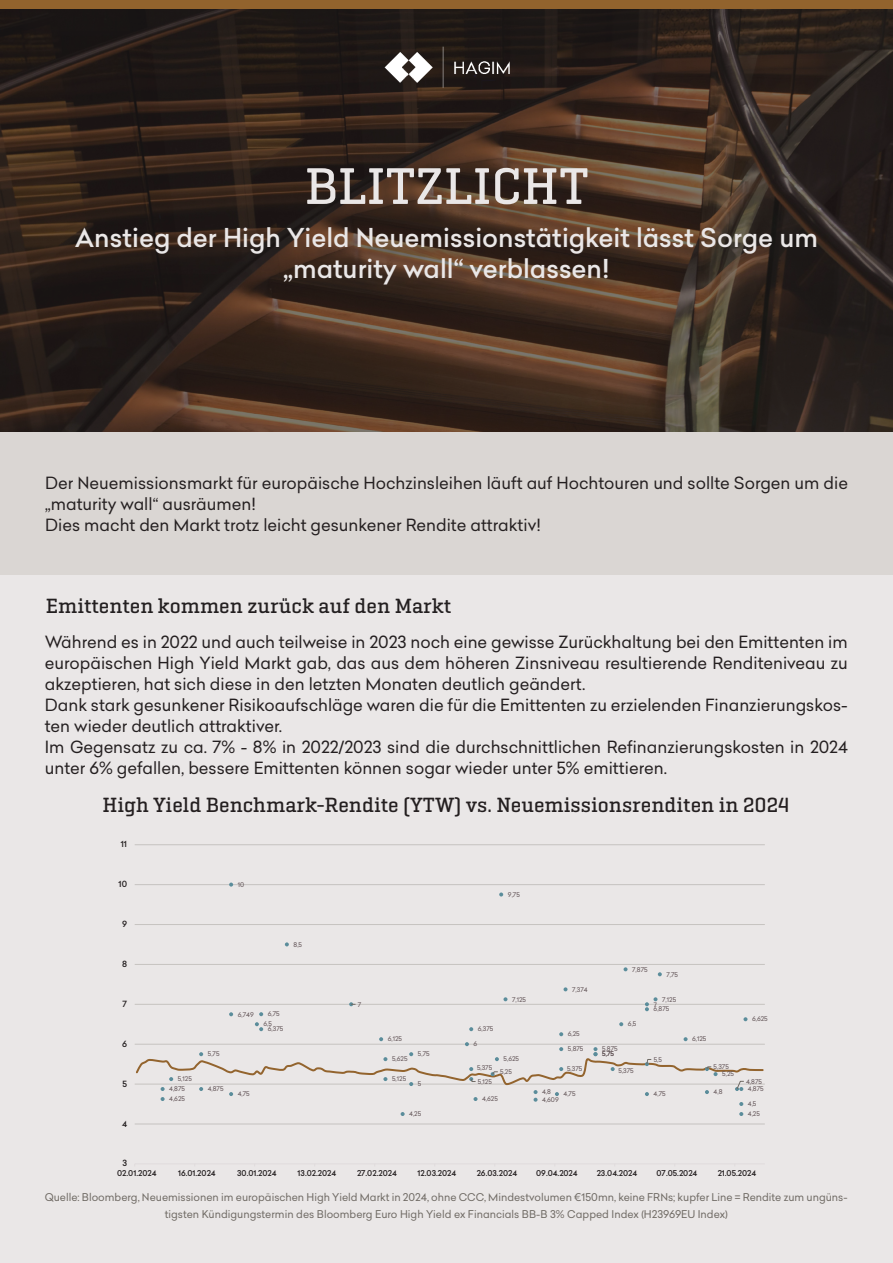
<style>
.page{position:relative;width:893px;height:1263px;background:#eae7e7}
.page>*{position:absolute;margin:0;border:0;box-sizing:border-box;transform-origin:0 0}
.t1{font:500 52.5px "Geogrotesque Slab";color:#eae7e7}
.t2{font:500 25.5px "Celias";color:#eae7e7}
.t3{font:500 21px "Geogrotesque Slab";color:#241f20}
.t4{font:500 21px "Geogrotesque Slab";color:#231f20}
.t5{font:16.5px/21px "Celias";color:#241f20}
.t6{font:10.5px/16.5px "Celias";color:#6f6a64;text-align:center}
.t7{font:500 8.4px "Celias";color:#241f20}
.t8{font:500 7.95px "Celias";letter-spacing:.01em;color:#241f20}
.t9{font:7.2px "Calibri";color:#605255}
.t10{font:6.45px/9.9px "Celias";color:#605255}
</style>
<div class="page">
<hr style="left:135px;top:1124px;width:630px;height:1px;background:#c6c3c0">
<hr style="left:135px;top:964px;width:630px;height:1px;background:#c6c3c0">
<hr style="left:135px;top:924px;width:630px;height:1px;background:#c6c3c0">
<hr style="left:135px;top:884px;width:630px;height:1px;background:#c6c3c0">
<hr style="left:135px;top:844px;width:630px;height:1px;background:#c6c3c0">
<hr style="left:135px;top:1163px;width:630px;height:1px;background:#e0dbdc">
<svg style="left:739px;top:1112px;width:4px;height:4px"></svg>
<svg style="left:658px;top:972px;width:4px;height:4px"></svg>
<svg style="left:624px;top:967px;width:4px;height:4px"></svg>
<svg style="left:563px;top:987px;width:4px;height:4px"></svg>
<svg style="left:499px;top:892px;width:4px;height:4px"></svg>
<svg style="left:401px;top:1112px;width:4px;height:4px"></svg>
<svg style="left:285px;top:942px;width:4px;height:4px"></svg>
<svg style="left:229px;top:882px;width:4px;height:4px"></svg>
<svg style="left:135px;top:997px;width:630px;height:109px"></svg>
<svg style="left:0;top:61px;width:893px;height:371px;background:#37281f"></svg>
<div style="left:0;top:0;width:893px;height:61px;background:#231f20;opacity:.85"></div>
<div style="left:0;top:0;width:893px;height:8px;background:#92632d"></div>
<img style="left:383px;top:45px;width:127px;height:43px">
<div style="left:0;top:432px;width:893px;height:143px;background:#dad6d3"></div>
<div style="left:310px;top:170px;width:296px;height:53px;background:#231f20;opacity:.34"></div>
<div style="left:79px;top:230px;width:756px;height:72px;background:#231f20;opacity:.34"></div>
<p class="t1" style="left:305px;top:153px;width:286px">BLITZLICHT</p>
<p class="t2" style="left:75px;top:220px;width:745px">Anstieg der High Yield Neuemissionstätigkeit lässt Sorge um</p>
<p class="t2" style="left:283px;top:251px;width:328px">„maturity wall“ verblassen!</p>
<p class="t5" style="left:45px;top:472px;width:804px">Der Neuemissionsmarkt für europäische Hochzinsleihen läuft auf Hochtouren und sollte Sorgen um die „maturity wall“ ausräumen!</p>
<p class="t5" style="left:45px;top:514px;width:497px">Dies macht den Markt trotz leicht gesunkener Rendite attraktiv!</p>
<p class="t4" style="left:46px;top:593px;width:407px">Emittenten kommen zurück auf den Markt</p>
<p class="t5" style="left:45px;top:631px;width:804px;text-align:justify">Während es in 2022 und auch teilweise in 2023 noch eine gewisse Zurückhaltung bei den Emittenten im europäischen High Yield Markt gab, das aus dem höheren Zinsniveau resultierende Renditeniveau zu akzeptieren, hat sich diese in den letzten Monaten deutlich geändert.</p>
<p class="t5" style="left:45px;top:694px;width:804px">Dank stark gesunkener Risikoaufschläge waren die für die Emittenten zu erzielenden Finanzierungskos&shy;ten wieder deutlich attraktiver.</p>
<p class="t5" style="left:45px;top:736px;width:804px">Im Gegensatz zu ca. 7% - 8% in 2022/2023 sind die durchschnittlichen Refinanzierungskosten in 2024 unter 6% gefallen, bessere Emittenten können sogar wieder unter 5% emittieren.</p>
<p class="t3" style="left:102px;top:792px;width:689px">High Yield Benchmark-Rendite (YTW) vs. Neuemissionsrenditen in 2024</p>
<p class="t7" style="left:121px;top:838px;width:8px">11</p>
<p class="t7" style="left:119px;top:878px;width:10px">10</p>
<p class="t7" style="left:122px;top:918px;width:6px">9</p>
<p class="t7" style="left:122px;top:958px;width:7px">8</p>
<p class="t7" style="left:122px;top:998px;width:6px">7</p>
<p class="t7" style="left:122px;top:1038px;width:6px">6</p>
<p class="t7" style="left:122px;top:1077px;width:6px">5</p>
<p class="t7" style="left:122px;top:1117px;width:6px">4</p>
<p class="t7" style="left:122px;top:1157px;width:6px">3</p>
<p class="t10" style="left:238px;top:879px;width:8px">10</p>
<p class="t10" style="left:294px;top:939px;width:10px">8,5</p>
<p class="t10" style="left:169px;top:1074px;width:24px;text-indent:9px">5,125<br>4,875</p>
<p class="t10" style="left:169px;top:1094px;width:17px">4,625</p>
<p class="t10" style="left:208px;top:1049px;width:13px">5,75</p>
<p class="t10" style="left:208px;top:1084px;width:17px">4,875</p>
<p class="t10" style="left:238px;top:1009px;width:17px">6,749</p>
<p class="t10" style="left:268px;top:1009px;width:13px">6,75</p>
<p class="t10" style="left:264px;top:1019px;width:10px">6,5</p>
<p class="t10" style="left:268px;top:1024px;width:17px">6,375</p>
<p class="t10" style="left:238px;top:1089px;width:14px">4,75</p>
<p class="t10" style="left:358px;top:999px;width:5px">7</p>
<p class="t10" style="left:388px;top:1034px;width:16px">6,125</p>
<p class="t10" style="left:392px;top:1054px;width:17px">5,625</p>
<p class="t10" style="left:392px;top:1074px;width:16px">5,125</p>
<p class="t10" style="left:418px;top:1049px;width:13px">5,75</p>
<p class="t10" style="left:418px;top:1079px;width:5px">5</p>
<p class="t10" style="left:409px;top:1109px;width:14px">4,25</p>
<p class="t10" style="left:508px;top:889px;width:13px">9,75</p>
<p class="t10" style="left:512px;top:994px;width:16px">7,125</p>
<p class="t10" style="left:572px;top:984px;width:17px">7,374</p>
<p class="t10" style="left:632px;top:964px;width:17px">7,875</p>
<p class="t10" style="left:666px;top:969px;width:13px">7,75</p>
<p class="t10" style="left:654px;top:994px;width:24px;text-indent:9px">7,125<br>6,875</p>
<p class="t9" style="left:654px;top:999px;width:5px">7</p>
<p class="t10" style="left:478px;top:1024px;width:17px">6,375</p>
<p class="t10" style="left:568px;top:1029px;width:13px">6,25</p>
<p class="t10" style="left:628px;top:1019px;width:10px">6,5</p>
<p class="t10" style="left:474px;top:1039px;width:5px">6</p>
<p class="t10" style="left:477px;top:1062px;width:17px">5,375</p>
<p class="t10" style="left:478px;top:1076px;width:16px">5,125</p>
<p class="t10" style="left:500px;top:1053px;width:20px;line-height:12.6px;text-indent:3px">5,625<br>5,25</p>
<p class="t10" style="left:482px;top:1094px;width:17px">4,625</p>
<p class="t10" style="left:568px;top:1044px;width:17px">5,875</p>
<p class="t10" style="left:564px;top:1089px;width:14px">4,75</p>
<p class="t10" style="left:567px;top:1064px;width:17px">5,375</p>
<p class="t10" style="left:542px;top:1087px;width:10px">4,8</p>
<p class="t10" style="left:542px;top:1094px;width:18px">4,609</p>
<p class="t10" style="left:602px;top:1044px;width:17px">5,875</p>
<p class="t10" style="left:602px;top:1049px;width:13px">5,75</p>
<p class="t10" style="left:618px;top:1065px;width:17px">5,375</p>
<p class="t10" style="left:654px;top:1054px;width:10px">5,5</p>
<p class="t10" style="left:654px;top:1089px;width:14px">4,75</p>
<p class="t10" style="left:692px;top:1034px;width:16px">6,125</p>
<p class="t10" style="left:714px;top:1061px;width:17px">5,375</p>
<p class="t10" style="left:722px;top:1069px;width:13px">5,25</p>
<p class="t10" style="left:714px;top:1087px;width:10px">4,8</p>
<p class="t10" style="left:752px;top:1014px;width:17px">6,625</p>
<p class="t10" style="left:746px;top:1076px;width:17px">4,875</p>
<p class="t10" style="left:748px;top:1084px;width:17px">4,875</p>
<p class="t10" style="left:748px;top:1099px;width:10px">4,5</p>
<p class="t10" style="left:748px;top:1109px;width:14px">4,25</p>
<p class="t8" style="left:117px;top:1168px;width:41px">02.01.2024</p>
<p class="t8" style="left:178px;top:1168px;width:39px">16.01.2024</p>
<p class="t8" style="left:237px;top:1168px;width:41px">30.01.2024</p>
<p class="t8" style="left:298px;top:1168px;width:40px">13.02.2024</p>
<p class="t8" style="left:357px;top:1168px;width:41px">27.02.2024</p>
<p class="t8" style="left:418px;top:1168px;width:40px">12.03.2024</p>
<p class="t8" style="left:477px;top:1168px;width:42px">26.03.2024</p>
<p class="t8" style="left:536px;top:1168px;width:43px">09.04.2024</p>
<p class="t8" style="left:597px;top:1168px;width:42px">23.04.2024</p>
<p class="t8" style="left:656px;top:1168px;width:42px">07.05.2024</p>
<p class="t8" style="left:718px;top:1168px;width:40px">21.05.2024</p>
<p class="t6" style="left:45px;top:1189px;width:804px">Quelle: Bloomberg, Neuemissionen im europäischen High Yield Markt in 2024, ohne CCC, Mindestvolumen €150mn, keine FRNs; kupfer Line = Rendite zum ungüns&shy;tigsten Kündigungstermin des Bloomberg Euro High Yield ex Financials BB-B 3% Capped Index (H23969EU Index)</p>
</div>
